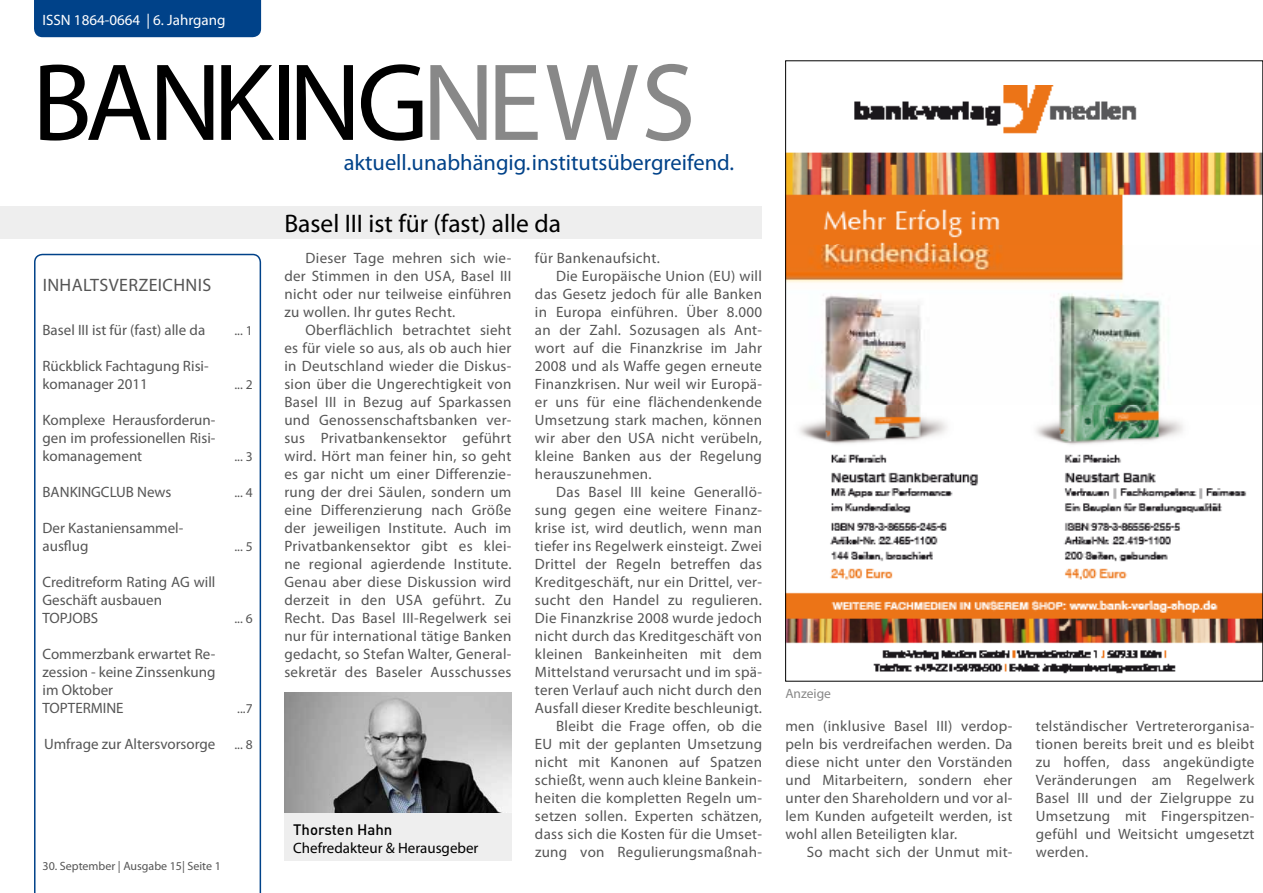
<style>
.page{position:relative;width:1263px;height:893px;background:#fff}
.page>*{position:absolute;margin:0;border:0;box-sizing:border-box;transform-origin:0 0}
.t1{font:110.85px "Myriad Pro";letter-spacing:.025em;color:#000}
.t2{font:25.5px "Myriad Pro";color:#000}
.t3{font:22.5px "Myriad Pro";color:#004289}
.t4{font:18px "Myriad Pro";letter-spacing:.02em;color:#555}
.t5{font:15px/18px "Myriad Pro";letter-spacing:.02em;color:#555;text-align:justify}
.t6{font:15px/18px "Myriad Pro";color:#555}
.t7{font:15px "Myriad Pro";color:#000}
.t8{font:15px "Myriad Pro";color:#fff}
.t9{font:500 15px "DIN";color:#000}
.t10{font:13.5px "Myriad Pro";color:#555}
.t11{font:13.5px "Myriad Pro";color:#888}
.t12{font:12px "Myriad Pro";color:#555}
.s1{color:#888}
</style>
<div class="page">
<div style="left:34px;top:0;width:227px;height:37px;background:#004289"></div>
<svg style="left:34px;top:254px;width:227px;height:639px"></svg>
<div style="left:1px;top:206px;width:761px;height:33px;background:#eee"></div>
<img style="left:787px;top:85px;width:474px;height:589px">
<img style="left:285px;top:692px;width:226px;height:121px">
<div style="left:284px;top:813px;width:227px;height:48px;background:#eee"></div>
<p class="t8" style="left:43px;top:11px;width:8px">ISSN</p>
<p class="t8" style="left:74px;top:11px;width:153px">1864-0664 | 6. Jahrgang</p>
<h1 class="t1" style="left:32px;top:34px;width:665px">banking<span class="s1">news</span></h1>
<h3 class="t3" style="left:344px;top:149px;width:392px">aktuell. unabhängig. institutsübergreifend.</h3>
<p class="t4" style="left:43px;top:274px;width:170px">Inhaltsverzeichnis</p>
<p class="t6" style="left:43px;top:321px;width:164px">Basel III ist für (fast) alle da</p>
<p class="t6" style="left:43px;top:357px;width:168px">Rückblick Fachtagung Risi&shy;komanager 2011</p>
<p class="t5" style="left:43px;top:411px;width:174px">Komplexe Herausforderun&shy;gen im professionellen Risi&shy;komanagement</p>
<p class="t5" style="left:43px;top:483px;width:10px">BANKINGCL</p>
<p class="t5" style="left:116px;top:483px;width:57px">UB News</p>
<p class="t6" style="left:43px;top:519px;width:142px">Der Kastaniensammel&shy;ausflug</p>
<p class="t6" style="left:43px;top:573px;width:174px">Creditreform Rating AG will<br>Geschäft ausbauen<br>TOPJOBS</p>
<p class="t6" style="left:43px;top:645px;width:174px">Commerzbank erwartet Re&shy;zession - keine Zinssenkung im Oktober<br>TOPTERMINE</p>
<p class="t6" style="left:44px;top:735px;width:173px">Umfrage zur Altersvorsorge</p>
<p class="t10" style="left:234px;top:322px;width:20px">... 1</p>
<p class="t10" style="left:234px;top:376px;width:20px">... 2</p>
<p class="t10" style="left:234px;top:448px;width:20px">... 3</p>
<p class="t10" style="left:234px;top:484px;width:20px">... 4</p>
<p class="t10" style="left:234px;top:538px;width:20px">... 5</p>
<p class="t10" style="left:234px;top:610px;width:20px">... 6</p>
<p class="t10" style="left:237px;top:700px;width:17px">...7</p>
<p class="t10" style="left:234px;top:736px;width:20px">... 8</p>
<p class="t12" style="left:43px;top:859px;width:180px">30. September | Ausgabe 15| Seite 1</p>
<h2 class="t2" style="left:284px;top:208px;width:278px">Basel III ist für (fast) alle da</h2>
<p class="t5" style="left:284px;top:249px;width:229px;text-align:left;text-indent:21px">Dieser Tage mehren sich wie&shy;der Stimmen in den USA, Basel III nicht oder nur teilweise einführen zu wollen. I hr gutes Recht.</p>
<p class="t5" style="left:284px;top:321px;width:229px;text-indent:21px">Oberflächlich betrachtet sieht es für viele so aus, als ob auch hier in Deutschland wieder die Diskus&shy;sion über die Ungerechtigkeit von Basel III in Bezug auf Sparkassen und Genossenschaftsbanken ver&shy;sus Privatbankensektor geführt wird. Hört man feiner hin, so geht es gar nicht um einer Differenzie&shy;rung der drei Säulen, sondern um eine Differenzierung nach Größe der jeweiligen I nstitute. Auch im Privatbankensektor gibt es klei&shy;ne regional agierdende I nstitute.<br>Genau aber diese Diskussion wird derzeit in den USA geführt. Zu Recht. Das Basel III-Regelwerk sei nur für international tätige Banken gedacht, so Stefan Walter, General&shy;sekretär des Baseler Ausschusses</p>
<p class="t5" style="left:535px;top:249px;width:126px">für Bankenaufsicht.</p>
<p class="t5" style="left:556px;top:267px;width:207px">Die Europäische Union (EU) will</p>
<p class="t5" style="left:535px;top:285px;width:229px">das Gesetz jedoch für alle Banken</p>
<p class="t5" style="left:535px;top:303px;width:229px">in Europa einführen. Über 8.000</p>
<p class="t5" style="left:535px;top:321px;width:229px">an der Zahl. Sozusagen als Ant-</p>
<p class="t5" style="left:535px;top:339px;width:229px">wort auf die Finanzkrise im Jahr</p>
<p class="t5" style="left:535px;top:357px;width:229px">2008 und als Waffe gegen erneute</p>
<p class="t5" style="left:535px;top:375px;width:229px">Finanzkrisen. Nur weil wir Europä-</p>
<p class="t5" style="left:535px;top:393px;width:229px">er uns für eine flächendenkende</p>
<p class="t5" style="left:535px;top:411px;width:229px">Umsetzung stark machen, können</p>
<p class="t5" style="left:535px;top:429px;width:229px">wir aber den USA nicht verübeln,</p>
<p class="t5" style="left:535px;top:447px;width:229px">kleine Banken aus der Regelung</p>
<p class="t5" style="left:535px;top:465px;width:118px">herauszunehmen.</p>
<p class="t5" style="left:556px;top:483px;width:207px">Das Basel III keine Generallö-</p>
<p class="t5" style="left:535px;top:501px;width:229px">sung gegen eine weitere Finanz-</p>
<p class="t5" style="left:535px;top:519px;width:229px">krise ist, wird deutlich, wenn man</p>
<p class="t5" style="left:535px;top:537px;width:229px">tiefer ins Regelwerk einsteigt. Zwei</p>
<p class="t5" style="left:535px;top:555px;width:229px">Drittel der Regeln betreffen das</p>
<p class="t5" style="left:535px;top:573px;width:229px">Kreditgeschäft, nur ein Drittel, ver-</p>
<p class="t5" style="left:535px;top:591px;width:229px">sucht den Handel zu regulieren.</p>
<p class="t5" style="left:535px;top:609px;width:229px">Die Finanzkrise 2008 wurde jedoch</p>
<p class="t5" style="left:535px;top:627px;width:229px">nicht durch das Kreditgeschäft von</p>
<p class="t5" style="left:535px;top:645px;width:229px">kleinen Bankeinheiten mit dem</p>
<p class="t5" style="left:535px;top:663px;width:229px">Mittelstand verursacht und im spä-</p>
<p class="t5" style="left:535px;top:681px;width:229px">teren Verlauf auch nicht durch den</p>
<p class="t5" style="left:535px;top:699px;width:229px">Ausfall dieser Kredite beschleunigt.</p>
<p class="t5" style="left:556px;top:717px;width:207px">Bleibt die Frage offen, ob die</p>
<p class="t5" style="left:535px;top:735px;width:229px">EU mit der geplanten Umsetzung</p>
<p class="t5" style="left:535px;top:753px;width:229px">nicht mit Kanonen auf Spatzen</p>
<p class="t5" style="left:535px;top:771px;width:229px">schießt, wenn auch kleine Bankein-</p>
<p class="t5" style="left:535px;top:789px;width:229px">heiten die kompletten Regeln um-</p>
<p class="t5" style="left:535px;top:807px;width:229px">setzen sollen. Experten schätzen,</p>
<p class="t5" style="left:535px;top:825px;width:229px">dass sich die Kosten für die Umset-</p>
<p class="t5" style="left:535px;top:843px;width:229px">zung von Regulierungsmaßnah-</p>
<p class="t9" style="left:293px;top:820px;width:101px">Thorsten Hahn</p>
<p class="t7" style="left:293px;top:839px;width:187px">Chefredakteur &amp; Herausgeber</p>
<p class="t11" style="left:785px;top:685px;width:47px">Anzeige</p>
<p class="t5" style="left:785px;top:717px;width:229px">men (inklusive Basel III) verdop&shy;peln bis verdreifachen werden. Da diese nicht unter den Vorständen und Mitarbeitern, sondern eher unter den Shareholdern und vor al&shy;lem Kunden aufgeteilt werden, ist wohl allen Beteiligten klar.</p>
<p class="t5" style="left:807px;top:843px;width:207px">So macht sich der Unmut mit-</p>
<p class="t5" style="left:1036px;top:717px;width:220px">telständischer Vertreterorganisa&shy;tionen bereits breit und es bleibt zu hoffen, dass angekündigte Veränderungen am Regelwerk Basel III und der Zielgruppe zu Umsetzung mit Fingerspitzen&shy;gefühl und Weitsicht umgesetzt werden.</p>
</div>
